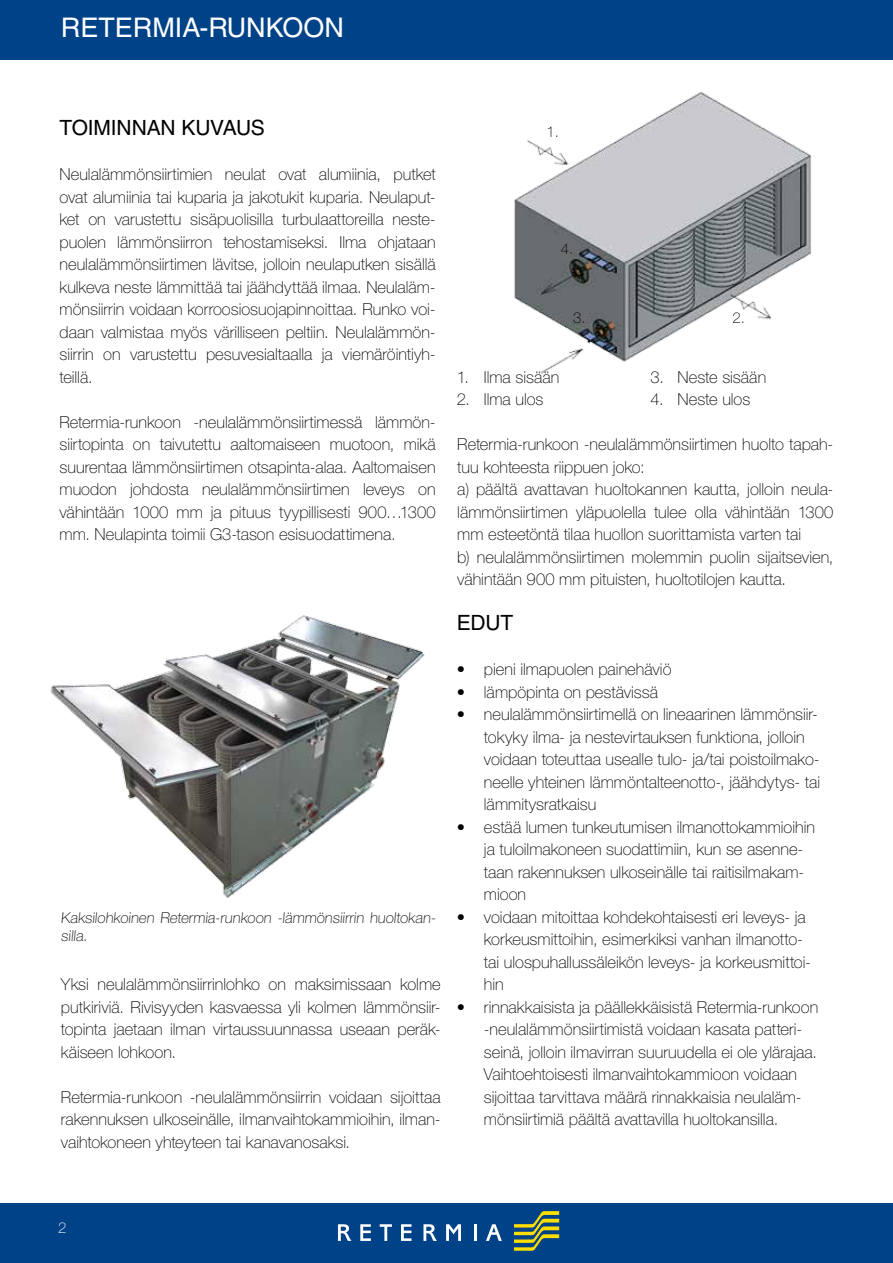
<style>
.page{position:relative;width:893px;height:1263px;background:#fff}
.page>*{position:absolute;margin:0;border:0;box-sizing:border-box;transform-origin:0 0}
.t1{font:27px "Helvetica LT Std";color:#fff}
.t2{font:21px "Helvetica LT Std";letter-spacing:-.01em;color:#000}
.t3{font:100 16.5px/22.5px "Helvetica Neue LT Std";color:#000}
.t4{font:100 15px/18px "Helvetica Neue LT Std";color:#000}
.t5{font:100 15px "Helvetica Neue LT Std";color:#fff}
</style>
<div class="page">
<div style="left:0;top:1203px;width:893px;height:60px;background:#004288"></div>
<svg style="left:514px;top:1211px;width:45px;height:40px"></svg>
<svg style="left:338px;top:1224px;width:13px;height:17px"></svg>
<svg style="left:360px;top:1224px;width:11px;height:17px"></svg>
<svg style="left:380px;top:1224px;width:12px;height:17px"></svg>
<svg style="left:401px;top:1224px;width:10px;height:17px"></svg>
<svg style="left:423px;top:1224px;width:14px;height:17px"></svg>
<svg style="left:446px;top:1224px;width:15px;height:17px"></svg>
<svg style="left:474px;top:1224px;width:2px;height:17px"></svg>
<svg style="left:486px;top:1224px;width:16px;height:17px"></svg>
<div style="left:0;top:0;width:893px;height:60px;background:#004288"></div>
<img style="left:49px;top:615px;width:376px;height:283px">
<img style="left:514px;top:91px;width:298px;height:283px">
<h1 class="t1" style="left:61px;top:12px;width:284px">RETERMIA-RUNKOON</h1>
<p class="t2" style="left:60px;top:115px;width:207px">TOIMINNAN KUVAUS</p>
<p class="t3" style="left:60px;top:163px;width:378px;text-align:justify">Neulalämmönsiirtimien neulat ovat alumiinia, putket ovat alumiinia tai kuparia ja jakotukit kuparia. Neulaput&shy;ket on varustettu sisäpuolisilla turbulaattoreilla neste&shy;puolen lämmönsiirron tehostamiseksi. Ilma ohjataan neulalämmönsiirtimen lävitse, jolloin neulaputken sisällä kulkeva neste lämmittää tai jäähdyttää ilmaa. Neulaläm&shy;mönsiirrin voidaan korroosiosuojapinnoittaa. Runko voi&shy;daan valmistaa myös värilliseen peltiin. Neulalämmön&shy;siirrin on varustettu pesuvesialtaalla ja viemäröintiyh&shy;teillä.</p>
<p class="t3" style="left:60px;top:410px;width:378px;text-align:justify">Retermia-runkoon -neulalämmönsiirtimessä lämmön&shy;siirtopinta on taivutettu aaltomaiseen muotoon, mikä suurentaa lämmönsiirtimen otsapinta-alaa. Aaltomaisen muodon johdosta neulalämmönsiirtimen leveys on vähintään 1000 mm ja pituus tyypillisesti 900…1300 mm. Neulapinta toimii G3-tason esisuodattimena.</p>
<p class="t4" style="left:61px;top:908px;width:378px">Kaksilohkoinen Retermia-runkoon -lämmönsiirrin huoltokan&shy;silla.</p>
<p class="t3" style="left:61px;top:973px;width:381px;text-align:justify">Yksi neulalämmönsiirrinlohko on maksimissaan kolme putkiriviä. Rivisyyden kasvaessa yli kolmen lämmönsiir&shy;topinta jaetaan ilman virtaussuunnassa useaan peräk&shy;käiseen lohkoon.</p>
<p class="t3" style="left:61px;top:1085px;width:381px">Retermia-runkoon -neulalämmönsiirrin voidaan sijoittaa rakennuksen ulkoseinälle, ilmanvaihtokammioihin, ilman----- vaihtokoneen yhteyteen tai kanavanosaksi.</p>
<p class="t4" style="left:546px;top:122px;width:14px">1.</p>
<p class="t4" style="left:561px;top:240px;width:14px">4.</p>
<p class="t4" style="left:573px;top:309px;width:14px">3.</p>
<p class="t4" style="left:732px;top:309px;width:14px">2.</p>
<p class="t3" style="left:457px;top:365px;width:104px">1. Ilma sisään</p>
<p class="t3" style="left:457px;top:388px;width:88px">2. Ilma ulos</p>
<p class="t3" style="left:651px;top:365px;width:117px">3. Neste sisään</p>
<p class="t3" style="left:651px;top:388px;width:101px">4. Neste ulos</p>
<p class="t3" style="left:457px;top:433px;width:378px">Retermia-runkoon -neulalämmönsiirtimen huolto tapah&shy;tuu kohteesta riippuen joko:<br>a) päältä avattavan huoltokannen kautta, jolloin neula&shy;lämmönsiirtimen yläpuolella tulee olla vähintään 1300 mm esteetöntä tilaa huollon suorittamista varten tai<br>b) neulalämmönsiirtimen molemmin puolin sijaitsevien, vähintään 900 mm pituisten, huoltotilojen kautta.</p>
<p class="t2" style="left:457px;top:610px;width:58px">EDUT</p>
<p class="t3" style="left:457px;top:658px;width:216px">• pieni ilmapuolen painehäviö</p>
<p class="t3" style="left:457px;top:680px;width:203px">• lämpöpinta on pestävissä</p>
<p class="t3" style="left:484px;top:703px;width:338px;text-indent:-27px">• neulalämmönsiirtimellä on lineaarinen lämmönsiir&shy;tokyky ilma- ja nestevirtauksen funktiona, jolloin voidaan toteuttaa usealle tulo- ja/tai poistoilmako&shy;neelle yhteinen lämmöntalteenotto-, jäähdytys- tai lämmitysratkaisu</p>
<p class="t3" style="left:484px;top:815px;width:333px;text-indent:-27px">• estää lumen tunkeutumisen ilmanottokammioihin ja tuloilmakoneen suodattimiin, kun se asenne&shy;taan rakennuksen ulkoseinälle tai raitisilmakam&shy;mioon</p>
<p class="t3" style="left:484px;top:905px;width:329px;text-indent:-27px">• voidaan mitoittaa kohdekohtaisesti eri leveys- ja korkeusmittoihin, esimerkiksi vanhan ilmanotto&shy;tai ulospuhallussäleikön leveys- ja korkeusmittoi&shy;hin</p>
<p class="t3" style="left:484px;top:995px;width:336px;text-indent:-27px">• rinnakkaisista ja päällekkäisistä Retermia-runkoon -neulalämmönsiirtimistä voidaan kasata patteri&shy;seinä, jolloin ilmavirran suuruudella ei ole ylärajaa.<br>Vaihtoehtoisesti ilmanvaihtokammioon voidaan sijoittaa tarvittava määrä rinnakkaisia neulaläm&shy;mönsiirtimiä päältä avattavilla huoltokansilla.</p>
<p class="t5" style="left:58px;top:1219px;width:10px">2</p>
</div>
